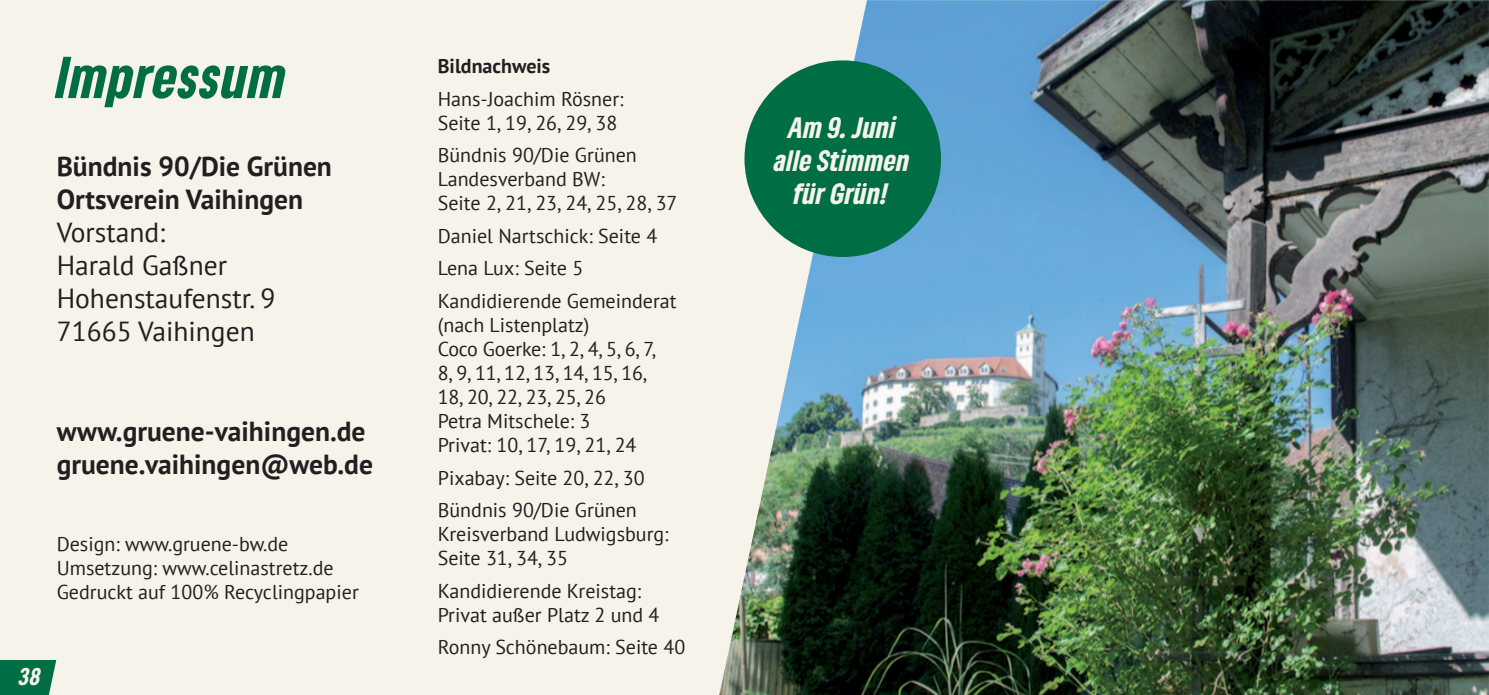
<style>
.page{position:relative;width:1489px;height:695px;background:#fff}
.page>*{position:absolute;margin:0;border:0;box-sizing:border-box;transform-origin:0 0}
.t1{font:italic 900 condensed 55px "Gruene Type";letter-spacing:.02em;color:#006e44}
.t2{font:700 27.5px/33px "PT Sans";color:#231f20}
.t3{font:27.5px/33px "PT Sans";color:#231f20}
.t4{font:italic 900 condensed 27.5px/33px "Gruene Type";letter-spacing:.015em;color:#f6f3eb;text-align:center}
.t5{font:italic 900 condensed 22.5px "Gruene Type";color:#f6f3eb}
.t6{font:20px/24px "PT Sans";color:#231f20}
.t7{font:700 20px "PT Sans";color:#231f20}
</style>
<div class="page">
<div style="left:0;top:0;width:1488px;height:694px;background:#f6f3eb"></div>
<div style="left:0;top:660px;width:56px;height:34px;background:#006e44"></div>
<hr style="left:1488px;top:0;width:1px;height:694px;background:#006e44">
<img style="left:719px;top:0;width:769px;height:694px">
<div style="left:744px;top:60px;width:197px;height:197px;background:#006e44;border-radius:50%"></div>
<h1 class="t1" style="left:57px;top:41px;width:231px">Impressum</h1>
<h2 class="t2" style="left:57px;top:150px;width:277px">Bündnis 90/Die Grünen<br>Ortsverein Vaihingen</h2>
<h2 class="t3" style="left:57px;top:215px;width:220px">Vorstand:<br>Harald Gaßner<br>Hohenstaufenstr. 9<br>71665 Vaihingen</h2>
<h2 class="t2" style="left:57px;top:414px;width:318px">www.gruene-vaihingen.de gruene.vaihingen@web.de</h2>
<p class="t6" style="left:57px;top:531px;width:303px">Design: www.gruene-bw.de<br>Umsetzung: www.celinastretz.de<br>Gedruckt auf 100% Recyclingpapier</p>
<p class="t5" style="left:19px;top:661px;width:23px">38</p>
<p class="t7" style="left:438px;top:53px;width:114px">Bildnachweis</p>
<p class="t6" style="left:438px;top:86px;width:187px">Hans-Joachim Rösner:<br>Seite 1, 19, 26, 29, 38</p>
<p class="t6" style="left:438px;top:143px;width:241px">Bündnis 90/Die Grünen<br>Landesverband BW:<br>Seite 2, 21, 23, 24, 25, 28, 37</p>
<p class="t6" style="left:438px;top:219px;width:240px;line-height:32.5px">Daniel Nartschick: Seite 4<br>Lena Lux: Seite 5<br>Kandidierende Gemeinderat</p>
<p class="t6" style="left:438px;top:312px;width:220px">(nach Listenplatz)<br>Coco Goerke: 1, 2, 4, 5, 6, 7,<br>8, 9, 11, 12, 13, 14, 15, 16,<br>18, 20, 22, 23, 25, 26<br>Petra Mitschele: 3<br>Privat: 10, 17, 19, 21, 24</p>
<p class="t6" style="left:438px;top:460px;width:208px;line-height:32.5px">Pixabay: Seite 20, 22, 30<br>Bündnis 90/Die Grünen</p>
<p class="t6" style="left:438px;top:521px;width:232px">Kreisverband Ludwigsburg:<br>Seite 31, 34, 35</p>
<p class="t6" style="left:438px;top:578px;width:223px">Kandidierende Kreistag:<br>Privat außer Platz 2 und 4</p>
<p class="t6" style="left:438px;top:634px;width:249px">Ronny Schönebaum: Seite 40</p>
<h2 class="t4" style="left:774px;top:110px;width:136px">Am 9. Juni alle Stimmen für Grün!</h2>
</div>
